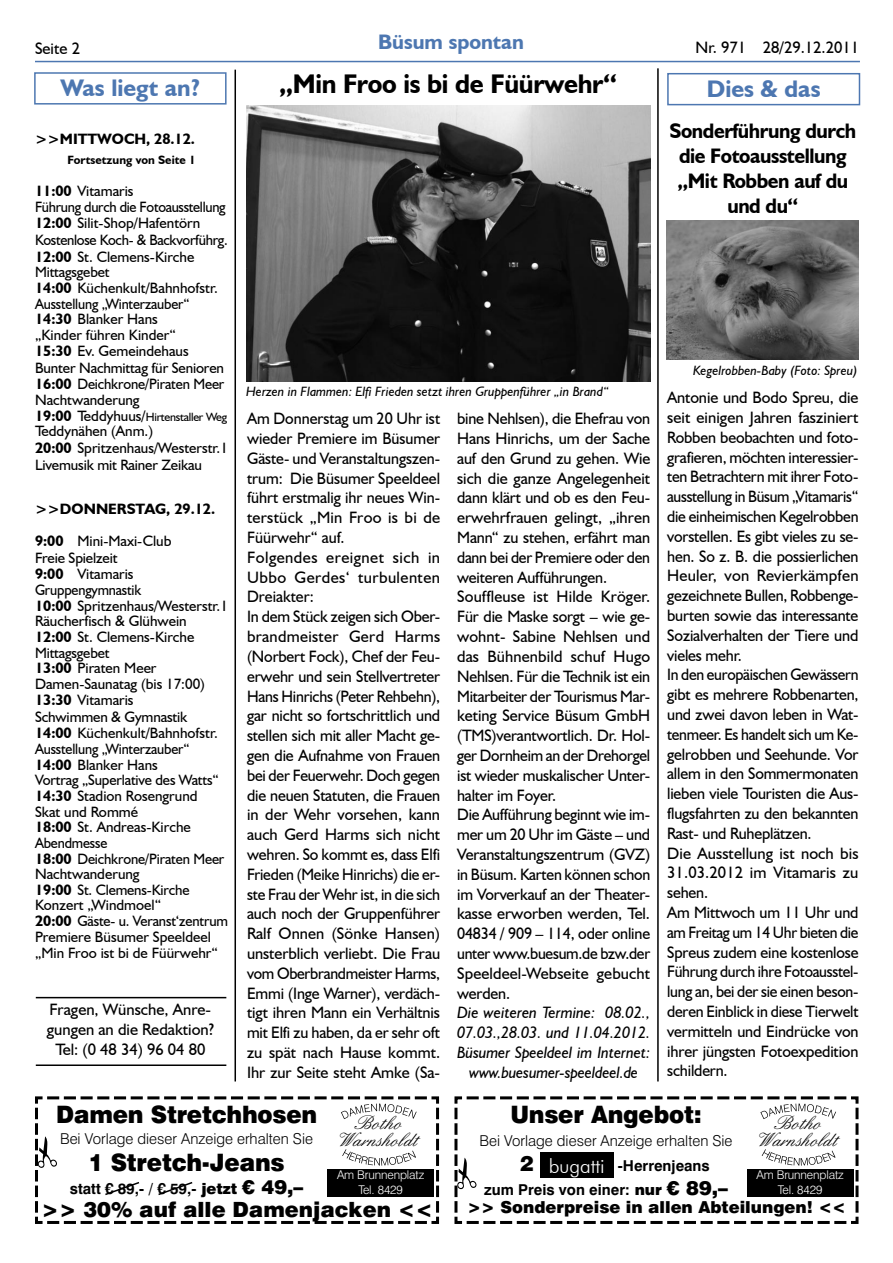
<style>
.page{position:relative;width:893px;height:1263px;background:#fff}
.page>*{position:absolute;margin:0;border:0;box-sizing:border-box;transform-origin:0 0}
.t1{font:700 27px "Humanist 521 BT";letter-spacing:-.01em;color:#000}
.t2{font:900 24px "Swiss 721 BT";letter-spacing:-.01em;color:#000;scale:.96 1}
.t3{font:700 24px "Humanist 521 BT";color:#4d77b1}
.t4{font:700 21px/25.2px "Humanist 521 BT";letter-spacing:-.02em;color:#000;text-align:center;scale:.96 1}
.t5{font:21px/17.4px "English 157 BT";color:#000;text-align:center}
.t6{font:900 21px "Swiss 721 BT";color:#000}
.t7{font:700 21px "Humanist 521 BT";color:#4d77b1}
.t8{font:300 19.95px "Futura BT";letter-spacing:-.01em;color:#fff}
.t9{font:16.5px/19.8px "Humanist 521 BT";letter-spacing:-.01em;color:#000}
.t10{font:italic 16.5px/19.8px "Humanist 521 BT";letter-spacing:-.01em;color:#000;text-align:center}
.t11{font:900 16.5px "Swiss 721 BT";color:#000}
.t12{font:15px/15.9px "Humanist 521 BT";color:#000}
.t13{font:300 15px "Swiss 721 BT";color:#000}
.t14{font:700 15px/23.4px "Swiss 721 BT";color:#000}
.t15{font:700 15px "Humanist 521 BT";color:#000}
.t16{font:italic 13.5px "Humanist 521 BT";color:#000}
.t17{font:300 12px/15px "Swiss 721 BT";letter-spacing:-.01em;color:#fff;text-align:center}
.t18{font:12px "Humanist 521 BT";letter-spacing:-.02em;color:#000}
.t19{font:700 12px "Humanist 521 BT";color:#000}
.s1{font-weight:700}
.s2{font-weight:700;font-size:15px}
.s3{font-size:15px}
.s4{font-weight:900}
.s5{font-weight:900;font-size:19.5px}
</style>
<div class="page">
<hr style="left:35px;top:61px;width:825px;height:1px;background:#4d77b1">
<hr style="left:657px;top:68px;width:2px;height:1013px;background:#000">
<hr style="left:234px;top:70px;width:2px;height:1011px;background:#000">
<div style="left:667px;top:73px;width:193px;height:32px;border:2px solid #4d77b1"></div>
<div style="left:34px;top:72px;width:193px;height:33px;border:2px solid #4d77b1"></div>
<img style="left:667px;top:221px;width:191px;height:138px">
<svg style="left:454px;top:1096px;width:405px;height:128px"></svg>
<div style="left:747px;top:1170px;width:106px;height:27px;background:#000"></div>
<svg style="left:454px;top:1096px;width:392px;height:119px"></svg>
<svg style="left:35px;top:1096px;width:405px;height:128px"></svg>
<div style="left:327px;top:1170px;width:107px;height:27px;background:#000"></div>
<svg style="left:35px;top:1096px;width:392px;height:119px"></svg>
<img style="left:246px;top:106px;width:404px;height:276px">
<hr style="left:36px;top:997px;width:190px;height:1px;background:#000">
<hr style="left:36px;top:1064px;width:190px;height:2px;background:#000">
<p class="t9" style="left:35px;top:38px;width:46px">Seite 2</p>
<p class="t7" style="left:378px;top:29px;width:147px">Büsum spontan</p>
<h2 class="t3" style="left:60px;top:73px;width:142px">Was liegt an?</h2>
<h2 class="t3" style="left:707px;top:74px;width:115px">Dies &amp; das</h2>
<p class="t15" style="left:35px;top:129px;width:162px">&gt;&gt;Mittwoch, 28.12.</p>
<p class="t9" style="left:695px;top:37px;width:165px">Nr. 971 28/29.12.2011</p>
<h1 class="t1" style="left:279px;top:67px;width:339px">„Min Froo is bi de Füürwehr“</h1>
<p class="t4" style="left:669px;top:118px;width:196px">Sonderführung durch die Fotoausstellung „Mit Robben auf du und du“</p>
<p class="t19" style="left:67px;top:152px;width:130px">Fortsetzung von Seite 1</p>
<p class="t12" style="left:35px;top:183px;width:194px"><span class="s1">11:00</span> Vitamaris<br>Führung durch die Fotoausstellung<br><span class="s1">12:00</span> Silit-Shop/Hafentörn<br>Kostenlose Koch- &amp; Backvorführg.<br><span class="s1">12:00</span> St. Clemens-Kirche<br>Mittagsgebet<br><span class="s1">14:00</span> Küchenkult/Bahnhofstr.<br>Ausstellung „Winterzauber“<br><span class="s1">14:30</span> Blanker Hans<br>„Kinder führen Kinder“<br><span class="s1">15:30</span> Ev. Gemeindehaus<br>Bunter Nachmittag für Senioren<br><span class="s1">16:00</span> Deichkrone/Piraten Meer<br>Nachtwanderung</p>
<p class="t18" style="left:35px;top:409px;width:194px"><span class="s2">19:00</span> <span class="s3">Teddyhuus/</span>Hirtenstaller Weg</p>
<p class="t12" style="left:35px;top:423px;width:194px;line-height:16.6px">Teddynähen (Anm.)<br><span class="s1">20:00</span> Spritzenhaus/Westerstr.1<br>Livemusik mit Rainer Zeikau</p>
<p class="t16" style="left:693px;top:362px;width:166px">Kegelrobben-Baby (Foto: Spreu)</p>
<p class="t16" style="left:246px;top:384px;width:364px">Herzen in Flammen: Elfi Frieden setzt ihren Gruppenführer „in Brand“</p>
<p class="t9" style="left:667px;top:387px;width:193px">Antonie und Bodo Spreu, die seit einigen Jahren fasziniert<br>Robben beobachten und foto&shy;grafieren, möchten interessier&shy;ten Betrachtern mit ihrer Foto&shy;ausstellung in Büsum „Vitamaris“ die einheimischen Kegelrobben vorstellen. Es gibt vieles zu se&shy;hen. So z. B. die possierlichen<br>Heuler, von Revierkämpfen gezeichnete Bullen, Robbenge&shy;burten sowie das interessante<br>Sozialverhalten der Tiere und vieles mehr.<br>In den europäischen Gewässern gibt es mehrere Robbenarten, und zwei davon leben in Wat&shy;tenmeer. Es handelt sich um Ke&shy;gelrobben und Seehunde. Vor allem in den Sommermonaten lieben viele Touristen die Aus&shy;flugsfahrten zu den bekannten<br>Rast- und Ruheplätzen.<br>Die Ausstellung ist noch bis<br>31.03.2012 im Vitamaris zu sehen.<br>Am Mittwoch um 11 Uhr und am Freitag um 14 Uhr bieten die<br>Spreus zudem eine kostenlose<br>Führung durch ihre Fotoausstel&shy;lung an, bei der sie einen beson&shy;deren Einblick in diese Tierwelt vermitteln und Eindrücke von ihrer jüngsten Fotoexpedition schildern.</p>
<p class="t9" style="left:247px;top:408px;width:195px">Am Donnerstag um 20 Uhr ist wieder Premiere im Büsumer<br>Gäste- und Veranstaltungszen&shy;trum: Die Büsumer Speeldeel führt erstmalig ihr neues Win&shy;terstück „Min Froo is bi de<br>Füürwehr“ auf.<br>Folgendes ereignet sich in<br>Ubbo Gerdes‘ turbulenten<br>Dreiakter:<br>In dem Stück zeigen sich Ober&shy;brandmeister Gerd Harms (Norbert Fock), Chef der Feu&shy;erwehr und sein Stellvertreter<br>Hans Hinrichs (Peter Rehbehn), gar nicht so fortschrittlich und stellen sich mit aller Macht ge&shy;gen die Aufnahme von Frauen bei der Feuerwehr. Doch gegen die neuen Statuten, die Frauen in der Wehr vorsehen, kann auch Gerd Harms sich nicht wehren. So kommt es, dass Elfi<br>Frieden (Meike Hinrichs) die er&shy;ste Frau der Wehr ist, in die sich auch noch der Gruppenführer<br>Ralf Onnen (Sönke Hansen) unsterblich verliebt. Die Frau vom Oberbrandmeister Harms,<br>Emmi (Inge Warner), verdäch&shy;tigt ihren Mann ein Verhältnis mit Elfi zu haben, da er sehr oft zu spät nach Hause kommt.<br>Ihr zur Seite steht Amke (Sa-</p>
<p class="t9" style="left:457px;top:408px;width:195px">bine Nehlsen), die Ehefrau von<br>Hans Hinrichs, um der Sache auf den Grund zu gehen. Wie sich die ganze Angelegenheit dann klärt und ob es den Feu&shy;erwehrfrauen gelingt, „ihren<br>Mann“ zu stehen, erfährt man dann bei der Premiere oder den weiteren Aufführungen.<br>Souffleuse ist Hilde Kröger.<br>Für die Maske sorgt – wie ge&shy;wohnt- Sabine Nehlsen und das Bühnenbild schuf Hugo<br>Nehlsen. Für die Technik ist ein<br>Mitarbeiter der Tourismus Mar&shy;keting Service Büsum GmbH (TMS)verantwortlich. Dr. Hol&shy;ger Dornheim an der Drehorgel ist wieder muskalischer Unter&shy;halter im Foyer.<br>Die Aufführung beginnt wie im&shy;mer um 20 Uhr im Gäste – und<br>Veranstaltungszentrum (GVZ) in Büsum. Karten können schon im Vorverkauf an der Theater&shy;kasse erworben werden, Tel.<br>04834 / 909 – 114, oder online unter www.buesum.de bzw.der<br>Speeldeel-Webseite gebucht werden.</p>
<p class="t10" style="left:457px;top:1002px;width:195px">Die weiteren Termine: 08.02.,<br>07.03.,28.03. und 11.04.2012.<br>Büsumer Speeldeel im Internet: www.buesumer-speeldeel.de</p>
<p class="t15" style="left:35px;top:499px;width:182px">&gt;&gt;DonnerStag, 29.12.</p>
<p class="t12" style="left:35px;top:533px;width:195px"><span class="s1">9:00</span> Mini-Maxi-Club<br>Freie Spielzeit<br><span class="s1">9:00</span> Vitamaris<br>Gruppengymnastik<br><span class="s1">10:00</span> Spritzenhaus/Westerstr.1<br>Räucherfisch &amp; Glühwein<br><span class="s1">12:00</span> St. Clemens-Kirche<br>Mittagsgebet<br><span class="s1">13:00</span> Piraten Meer<br>Damen-Saunatag (bis 17:00)<br><span class="s1">13:30</span> Vitamaris<br>Schwimmen &amp; Gymnastik<br><span class="s1">14:00</span> Küchenkult/Bahnhofstr.<br>Ausstellung „Winterzauber“<br><span class="s1">14:00</span> Blanker Hans<br>Vortrag „Superlative des Watts“<br><span class="s1">14:30</span> Stadion Rosengrund<br>Skat und Rommé<br><span class="s1">18:00</span> St. Andreas-Kirche<br>Abendmesse<br><span class="s1">18:00</span> Deichkrone/Piraten Meer<br>Nachtwanderung<br><span class="s1">19:00</span> St. Clemens-Kirche<br>Konzert „Windmoel“<br><span class="s1">20:00</span> Gäste- u. Veranst‘zentrum<br>Premiere Büsumer Speeldeel „Min Froo ist bi de Füürwehr“</p>
<p class="t9" style="left:47px;top:999px;width:169px;text-align:center">Fragen, Wünsche, Anre&shy;gungen an die Redaktion?<br>Tel: (0 48 34) 96 04 80</p>
<h2 class="t2" style="left:56px;top:1100px;width:274px">Damen Stretchhosen</h2>
<p class="t13" style="left:60px;top:1130px;width:254px">Bei Vorlage dieser Anzeige erhalten Sie</p>
<h2 class="t2" style="left:88px;top:1148px;width:206px">1 Stretch-Jeans</h2>
<p class="t14" style="left:70px;top:1176px;width:235px">statt ¤ 89,- / ¤ 59,- <span class="s4">jetzt</span> <span class="s5">¤ 49,–</span></p>
<p class="t5" style="left:341px;top:1114px;width:82px">Botho<br>Warnsholdt</p>
<p class="t17" style="left:337px;top:1167px;width:89px">Am Brunnenplatz<br>Tel. 8429</p>
<p class="t6" style="left:42px;top:1196px;width:393px">&gt;&gt; 30% auf alle Damenjacken &lt;&lt;</p>
<h2 class="t2" style="left:510px;top:1100px;width:201px">Unser Angebot:</h2>
<p class="t13" style="left:480px;top:1131px;width:254px">Bei Vorlage dieser Anzeige erhalten Sie</p>
<p class="t6" style="left:520px;top:1151px;width:15px">2</p>
<p class="t5" style="left:761px;top:1114px;width:82px">Botho<br>Warnsholdt</p>
<p class="t8" style="left:549px;top:1153px;width:57px">bugatti</p>
<p class="t11" style="left:468px;top:1197px;width:380px">&gt;&gt; Sonderpreise in allen Abteilungen! &lt;&lt;</p>
<p class="t14" style="left:484px;top:1154px;width:245px;text-indent:134px">-Herrenjeans zum Preis von einer: <span class="s4">nur</span> <span class="s5">¤ 89,–</span></p>
<p class="t17" style="left:756px;top:1167px;width:89px">Am Brunnenplatz<br>Tel. 8429</p>
</div>
